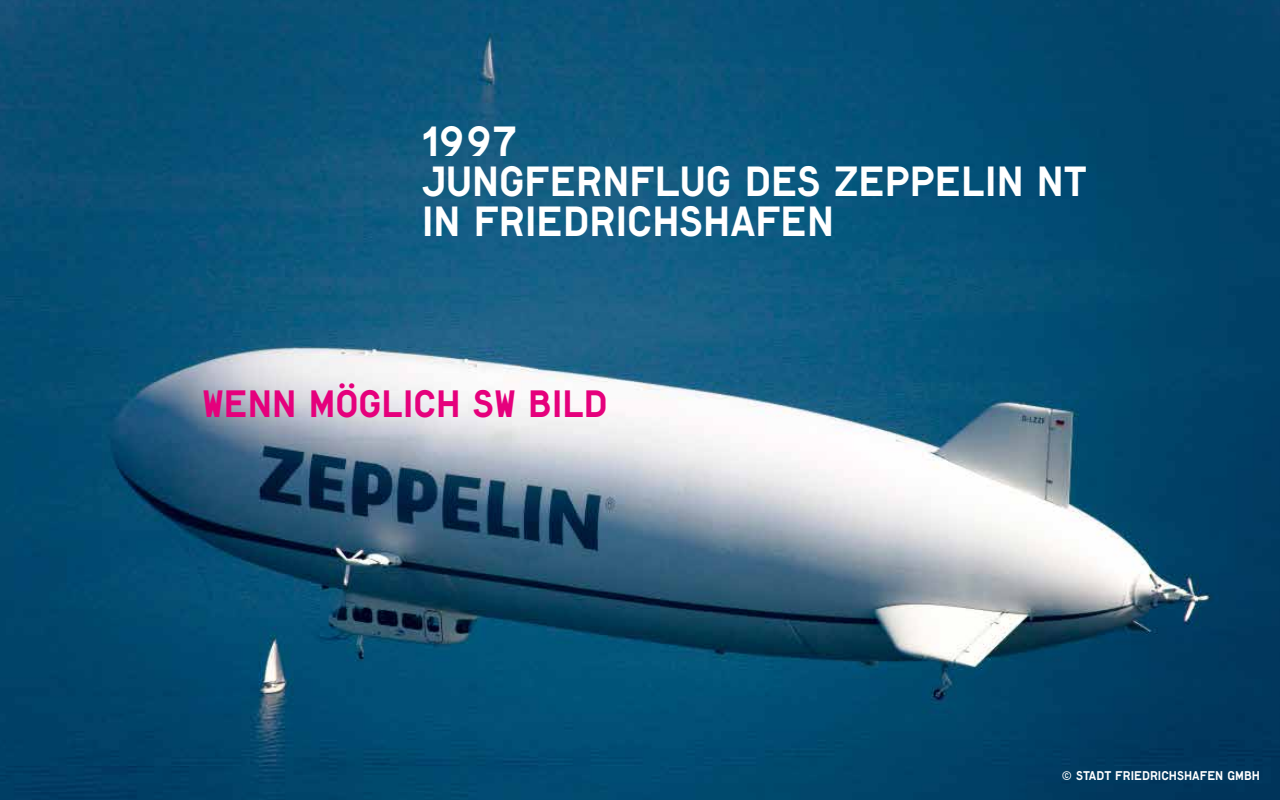
<style>
.page{position:relative;width:1280px;height:800px;background:#fff}
.page>*{position:absolute;margin:0;border:0;box-sizing:border-box;transform-origin:0 0}
.t1{font:40px/40px "Lutz Headline";color:#fff}
.t2{font:36.1px "Lutz Headline";color:#e5007c}
.t3{font:12px "Lutz Headline";color:#fff}
</style>
<div class="page">
<img style="left:0;top:0;width:1280px;height:800px">
<p class="t1" style="left:422px;top:121px;width:667px">1997<br>JUNGFERNFLUG DES ZEPPELIN NT<br>IN FRIEDRICHSHAFEN</p>
<p class="t2" style="left:202px;top:381px;width:407px">WENN MÖGLICH SW BILD</p>
<p class="t3" style="left:1062px;top:768px;width:200px">© STADT FRIEDRICHSHAFEN GMBH</p>
</div>
